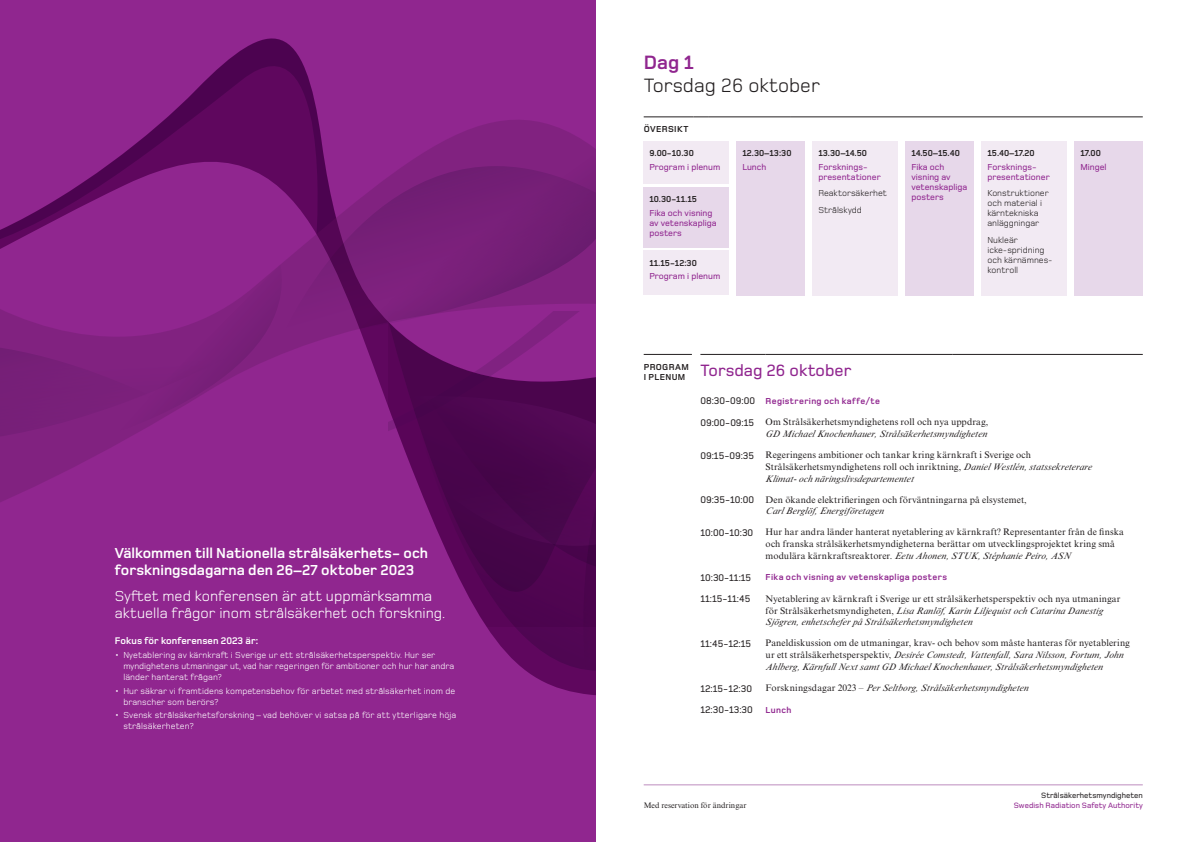
<style>
.page{position:relative;width:1191px;height:842px;background:#fff}
.page>*{position:absolute;margin:0;border:0;box-sizing:border-box;transform-origin:0 0}
.t1{font:20px/23px "Foundry Monoline";color:#231f20}
.TABELL_rubrik{font:500 17px "Foundry Monoline";color:#90268f}
.SID_3__H2{font:15px/17px "Foundry Monoline";color:#fff}
.SID_2__H1{font:700 15px/17px "Foundry Monoline";color:#fff}
.TABELL_tider{font:500 10px "Foundry Monoline";color:#231f20}
.SID_2__Rubrik_över_lista{font:700 10px "Foundry Monoline";color:#fff}
.TABELL_text{font:9.5px/11.8px "Times New Roman MT Std";letter-spacing:.01em;color:#231f20}
.TABELL_text-2{font:italic 9.5px/11.8px "Times New Roman MT Std";letter-spacing:.005em;color:#231f20}
.t2{font:9px/11px "Foundry Monoline";letter-spacing:.005em;color:#fff}
.ILLIS_text{font:500 9px/10px "Foundry Monoline";color:#90268f}
.ILLIS_text_2{font:9px/10px "Foundry Monoline";color:#231f20}
.ILLIS_tid{font:700 9px "Foundry Monoline";color:#231f20}
.TABELL_program{font:700 9px "Foundry Monoline";letter-spacing:.035em;color:#90268f}
.TABELL_program-2{font:700 9px/10px "Foundry Monoline";letter-spacing:.035em;color:#231f20}
.TABELL_lunch{font:700 9px "Foundry Monoline";letter-spacing:.03em;color:#90268f}
.t3{font:500 8px "Foundry Monoline";color:#90268f}
.t4{font:8px "Times New Roman MT Std";color:#231f20}
.t5{font:500 8px "Foundry Monoline";color:#231f20}
.s1{font-weight:700;color:#90268f}
.s2{font-style:normal}
.s3{font-style:italic}
</style>
<div class="page">
<hr style="left:643px;top:784px;width:499px;height:1px;background:#bd8cbf">
<svg style="left:0;top:0;width:595px;height:842px;background:#832083"></svg>
<hr style="left:643px;top:117px;width:50px;height:1px;background:#231f20">
<svg style="left:693px;top:117px;width:15px;height:1px"></svg>
<hr style="left:708px;top:117px;width:82px;height:1px;background:#231f20">
<hr style="left:790px;top:117px;width:352px;height:1px;background:#231f20">
<div style="left:643px;top:141px;width:86px;height:42px;background:#f2eaf3"></div>
<div style="left:736px;top:141px;width:68px;height:154px;background:#e7d8ea"></div>
<div style="left:812px;top:141px;width:85px;height:154px;background:#f2eaf3"></div>
<div style="left:905px;top:141px;width:68px;height:154px;background:#e7d8ea"></div>
<div style="left:981px;top:141px;width:85px;height:154px;background:#f2eaf3"></div>
<div style="left:1074px;top:141px;width:68px;height:154px;background:#e7d8ea"></div>
<hr style="left:643px;top:354px;width:49px;height:1px;background:#231f20">
<hr style="left:700px;top:354px;width:65px;height:1px;background:#231f20">
<hr style="left:765px;top:354px;width:187px;height:1px;background:#231f20">
<hr style="left:952px;top:354px;width:190px;height:1px;background:#231f20">
<div style="left:643px;top:187px;width:86px;height:60px;background:#e7d8ea"></div>
<div style="left:643px;top:251px;width:86px;height:44px;background:#f2eaf3"></div>
<p class="SID_2__H1" style="left:115px;top:545px;width:315px">Välkommen till Nationella strålsäkerhets- och forskningsdagarna den 26–27 oktober 2023</p>
<p class="SID_3__H2" style="left:115px;top:587px;width:332px">Syftet med konferensen är att uppmärksamma aktuella frågor inom strålsäkerhet och forskning.</p>
<p class="SID_2__Rubrik_över_lista" style="left:115px;top:635px;width:145px">Fokus för konferensen 2023 är:</p>
<p class="t2" style="left:123px;top:649px;width:332px;text-indent:-9px">• Nyetablering av kärnkraft i Sverige ur ett strålsäkerhetsperspektiv. Hur ser myndighetens utmaningar ut, vad har regeringen för ambitioner och hur har andra länder hanterat frågan?</p>
<p class="t2" style="left:123px;top:685px;width:333px;text-indent:-9px">• Hur säkrar vi framtidens kompetensbehov för arbetet med strålsäkerhet inom de branscher som berörs?</p>
<p class="t2" style="left:123px;top:710px;width:334px;text-indent:-9px">• Svensk strålsäkerhetsforskning – vad behöver vi satsa på för att ytterligare höja strålsäkerheten?</p>
<h1 class="t1" style="left:643px;top:51px;width:178px"><span class="s1">Dag 1<br></span>Torsdag 26 oktober</h1>
<p class="TABELL_program-2" style="left:643px;top:124px;width:46px">ÖVERSIKT</p>
<p class="ILLIS_tid" style="left:649px;top:149px;width:46px">9.00-10.30</p>
<p class="ILLIS_text" style="left:649px;top:162px;width:72px">Program i plenum</p>
<p class="ILLIS_tid" style="left:649px;top:194px;width:49px">10.30-11.15</p>
<p class="ILLIS_text" style="left:649px;top:208px;width:69px">Fika och visning av vetenskapliga posters</p>
<p class="ILLIS_tid" style="left:649px;top:258px;width:49px">11.15-12:30</p>
<p class="ILLIS_text" style="left:649px;top:271px;width:72px">Program i plenum</p>
<p class="ILLIS_tid" style="left:742px;top:149px;width:51px">12.30–13:30</p>
<p class="ILLIS_text" style="left:742px;top:162px;width:26px">Lunch</p>
<p class="ILLIS_tid" style="left:818px;top:149px;width:50px">13.30–14.50</p>
<p class="ILLIS_text" style="left:818px;top:162px;width:64px">Forsknings&shy;presentationer</p>
<p class="ILLIS_text_2" style="left:818px;top:188px;width:70px">Reaktorsäkerhet</p>
<p class="ILLIS_text_2" style="left:818px;top:205px;width:45px">Strålskydd</p>
<p class="ILLIS_tid" style="left:911px;top:149px;width:50px">14.50–15.40</p>
<p class="ILLIS_text" style="left:911px;top:162px;width:57px">Fika och visning av vetenskapliga posters</p>
<p class="ILLIS_tid" style="left:987px;top:149px;width:49px">15.40–17.20</p>
<p class="ILLIS_text" style="left:987px;top:162px;width:64px">Forsknings&shy;presentationer</p>
<p class="ILLIS_text_2" style="left:987px;top:188px;width:63px">Konstruktioner och material i kärntekniska anläggningar</p>
<p class="ILLIS_text_2" style="left:987px;top:235px;width:67px">Nukleär icke-spridning och kärnämnes&shy;kontroll</p>
<p class="ILLIS_tid" style="left:1080px;top:149px;width:22px">17.00</p>
<p class="ILLIS_text" style="left:1080px;top:162px;width:28px">Mingel</p>
<p class="TABELL_program-2" style="left:643px;top:362px;width:47px">PROGRAM<br>I PLENUM</p>
<p class="TABELL_rubrik" style="left:700px;top:361px;width:152px">Torsdag 26 oktober</p>
<p class="TABELL_tider" style="left:700px;top:396px;width:56px">08:30-09:00</p>
<p class="TABELL_program" style="left:765px;top:396px;width:116px">Registrering och kaffe/te</p>
<p class="TABELL_tider" style="left:700px;top:417px;width:55px">09:00-09:15</p>
<p class="TABELL_text-2" style="left:765px;top:416px;width:224px"><span class="s2">Om Strålsäkerhetsmyndighetens roll och nya uppdrag,<br></span>GD Michael Knochenhauer, Strålsäkerhetsmyndigheten</p>
<p class="TABELL_tider" style="left:700px;top:450px;width:55px">09:15-09:35</p>
<p class="TABELL_text" style="left:765px;top:449px;width:329px">Regeringens ambitioner och tankar kring kärnkraft i Sverige och<br>Strålsäkerhetsmyndighetens roll och inriktning, <span class="s3">Daniel Westlén, statssekreterare<br>Klimat- och näringslivsdepartementet</span></p>
<p class="TABELL_tider" style="left:700px;top:495px;width:55px">09:35-10:00</p>
<p class="TABELL_text" style="left:765px;top:493px;width:263px">Den ökande elektrifieringen och förväntningarna på elsystemet,<br><span class="s3">Carl Berglöf, Energ iföretagen</span></p>
<p class="TABELL_tider" style="left:700px;top:527px;width:54px">10:00-10:30</p>
<p class="TABELL_text" style="left:765px;top:526px;width:360px">Hur har andra länder hanterat nyetablering av kärnkraft? Representanter från de finska och franska strålsäkerhetsmyndigheterna berättar om utvecklingsprojektet kring små modulära kärnkraftsreaktorer. <span class="s3">Eetu Ahonen, STUK, Stéphanie Peiro, ASN</span></p>
<p class="TABELL_tider" style="left:700px;top:572px;width:52px">10:30-11:15</p>
<p class="TABELL_program" style="left:765px;top:572px;width:183px">Fika och visning av vetenskapliga posters</p>
<p class="TABELL_tider" style="left:700px;top:594px;width:52px">11:15-11:45</p>
<p class="TABELL_text" style="left:765px;top:593px;width:356px">Nyetablering av kärnkraft i Sverige ur ett strålsäkerhetsperspektiv och nya utmaningar för Strålsäkerhetsmyndigheten, <span class="s3">Lisa Ranlöf, Karin Liljequist och Catarina Danestig<br>Sjögren, enhetschefer på Strålsäkerhetsmyndigheten</span></p>
<p class="TABELL_tider" style="left:700px;top:638px;width:52px">11:45-12:15</p>
<p class="TABELL_text-2" style="left:765px;top:637px;width:366px"><span class="s2">Paneldiskussion om de utmaningar, krav- och behov som måste hanteras för nyetablering ur ett strålsäkerhetsperspektiv,</span> Desirée Comstedt, Vattenfall, Sara Nilsson, Fortum, John<br>Ahlberg, Kärnfull Next samt GD Michael Knochenhauer, Strålsäkerhetsmyndigheten</p>
<p class="TABELL_tider" style="left:700px;top:683px;width:53px">12:15-12:30</p>
<p class="TABELL_text-2" style="left:765px;top:682px;width:266px"><span class="s2">For sk n i ngs d agar 2023 –</span> Per Seltborg, Strålsäkerhetsmyndigheten</p>
<p class="TABELL_tider" style="left:700px;top:705px;width:54px">12:30-13:30</p>
<p class="TABELL_lunch" style="left:765px;top:705px;width:27px">Lunch</p>
<p class="t5" style="left:1041px;top:791px;width:103px">Strålsäkerhetsmyndigheten</p>
<p class="t4" style="left:643px;top:801px;width:104px">Med reservation för ändringar</p>
<p class="t3" style="left:1013px;top:801px;width:130px">Swedish Radiation Safety Authority</p>
</div>
